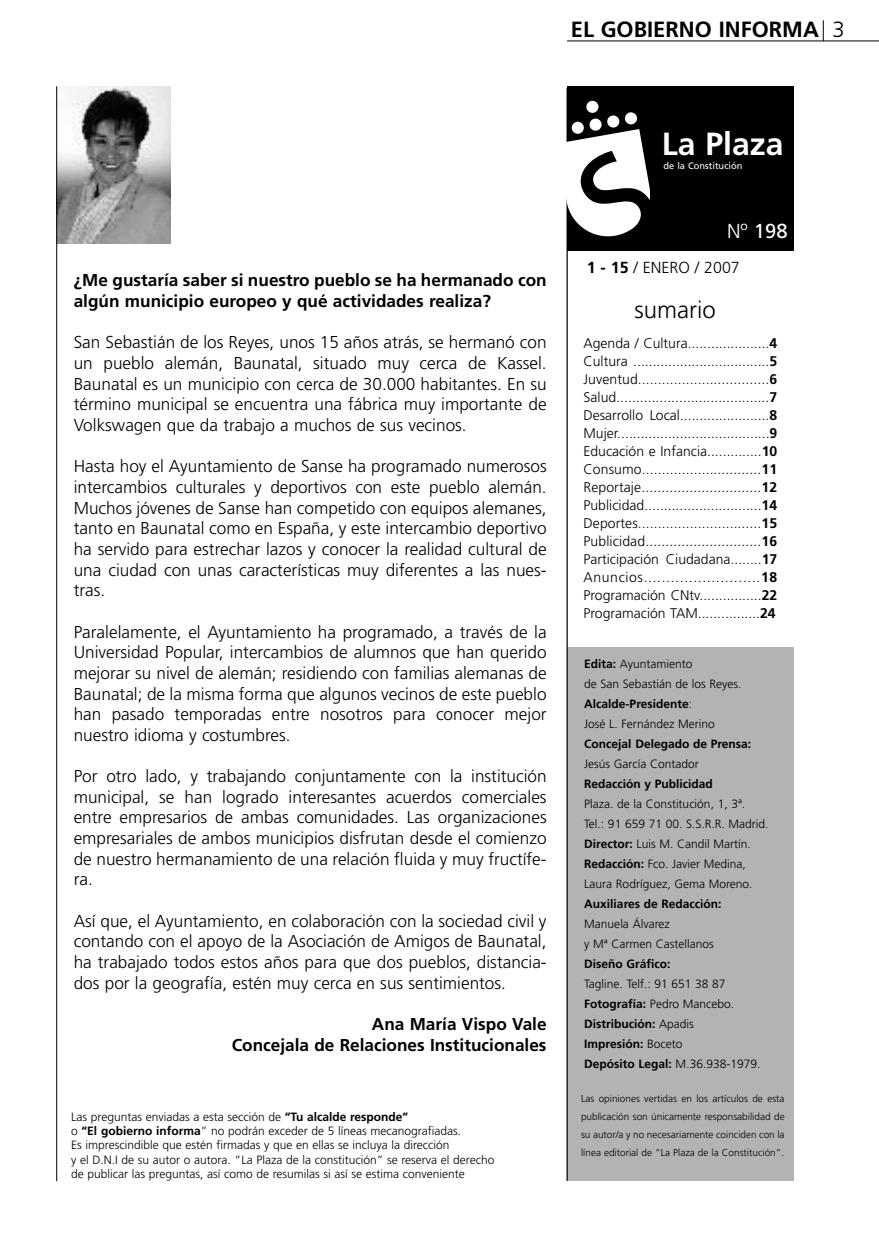
<style>
.page{position:relative;width:879px;height:1248px;background:#fff}
.page>*{position:absolute;margin:0;border:0;box-sizing:border-box;transform-origin:0 0}
.t1{font:700 32px "Frutiger";color:#fff}
.t2{font:300 24px "Frutiger";color:#000}
.t3{font:700 22px "Frutiger";color:#000}
.t4{font:20.2px "Frutiger";color:#fff}
.t5{font:300 17.2px/20.6px "Frutiger";color:#000;text-align:justify}
.t6{font:700 17.2px/20.6px "Frutiger";color:#000}
.t7{font:300 16px "Frutiger";color:#000}
.t8{font:300 14px/18px "Frutiger";color:#000;text-align:justify}
.t9{font:300 12px/20px "Frutiger";color:#000}
.t10{font:700 12px "Frutiger";color:#000}
.t11{font:300 10px/18px "Frutiger";color:#000;text-align:justify}
.t12{font:9.4px "Frutiger";color:#fff}
.s1{font-weight:300}
.s2{font-weight:700}
</style>
<div class="page">
<img style="left:57px;top:86px;width:114px;height:157px">
<hr style="left:567px;top:41px;width:311px;height:1px;background:#000">
<svg style="left:823px;top:20px;width:1px;height:21px"></svg>
<div style="left:567px;top:86px;width:227px;height:165px;background:#000"></div>
<div style="left:567px;top:647px;width:227px;height:533px;background:#b3b3b3"></div>
<hr style="left:56px;top:86px;width:1px;height:1094px;background:#000">
<svg style="left:566px;top:88px;width:84px;height:1093px"></svg>
<p class="t3" style="left:571px;top:21px;width:275px">EL GOBIERNO INFORMA <span class="s1">3</span></p>
<p class="t6" style="left:74px;top:271px;width:474px">¿Me gustaría saber si nuestro pueblo se ha hermanado con algún municipio europeo y qué actividades realiza?</p>
<p class="t5" style="left:74px;top:333px;width:474px">San Sebastián de los Reyes, unos 15 años atrás, se hermanó con un pueblo alemán, Baunatal, situado muy cerca de Kassel.<br>Baunatal es un municipio con cerca de 30.000 habitantes. En su término municipal se encuentra una fábrica muy importante de Volkswagen que da trabajo a muchos de sus vecinos.</p>
<p class="t5" style="left:74px;top:457px;width:474px">Hasta hoy el Ayuntamiento de Sanse ha programado numerosos intercambios culturales y deportivos con este pueblo alemán.<br>Muchos jóvenes de Sanse han competido con equipos alemanes, tanto en Baunatal como en España, y este intercambio deportivo ha servido para estrechar lazos y conocer la realidad cultural de una ciudad con unas características muy diferentes a las nues&shy;tras.</p>
<p class="t5" style="left:74px;top:622px;width:474px">Paralelamente, el Ayuntamiento ha programado, a través de la Universidad Popular, intercambios de alumnos que han querido mejorar su nivel de alemán; residiendo con familias alemanas de Baunatal; de la misma forma que algunos vecinos de este pueblo han pasado temporadas entre nosotros para conocer mejor nuestro idioma y costumbres.</p>
<p class="t5" style="left:74px;top:767px;width:474px">Por otro lado, y trabajando conjuntamente con la institución municipal, se han logrado interesantes acuerdos comerciales entre empresarios de ambas comunidades. Las organizaciones empresariales de ambos municipios disfrutan desde el comienzo de nuestro hermanamiento de una relación fluida y muy fructífe&shy;ra.</p>
<p class="t5" style="left:74px;top:911px;width:474px">Así que, el Ayuntamiento, en colaboración con la sociedad civil y contando con el apoyo de la Asociación de Amigos de Baunatal, ha trabajado todos estos años para que dos pueblos, distancia&shy;dos por la geografía, estén muy cerca en sus sentimientos.</p>
<p class="t6" style="left:232px;top:1014px;width:316px;text-align:right">Ana María Vispo Vale<br>Concejala de Relaciones Institucionales</p>
<p class="t9" style="left:71px;top:1109px;width:425px;line-height:14.4px">Las preguntas enviadas a esta sección de <span class="s2">“Tu alcalde responde”<br></span>o <span class="s2">“El gobierno informa</span>” no podrán exceder de 5 líneas mecanografiadas.<br>Es imprescindible que estén firmadas y que en ellas se incluya la dirección<br>y el D.N.I de su autor o autora. “La Plaza de la constitución” se reserva el derecho de publicar las preguntas, así como de resumilas si así se estima conveniente</p>
<h1 class="t1" style="left:662px;top:131px;width:123px">La Plaza</h1>
<p class="t12" style="left:663px;top:162px;width:80px">de la Constitución</p>
<p class="t4" style="left:727px;top:223px;width:62px"><span class="s1">Nº</span> 198</p>
<p class="t7" style="left:587px;top:260px;width:154px"><span class="s2">1 - 15</span> / ENERO / 2007</p>
<h2 class="t2" style="left:634px;top:300px;width:83px">sumario</h2>
<p class="t8" style="left:583px;top:335px;width:195px">Agenda / Cultura.....................<span class="s2">4<br></span>Cultura ...................................<span class="s2">5<br></span>Juventud.................................<span class="s2">6<br></span>Salud.......................................<span class="s2">7<br></span>Desarrollo Local.......................<span class="s2">8<br></span>Mujer.......................................<span class="s2">9<br></span>Educación e Infancia..............<span class="s2">10<br></span>Consumo..............................<span class="s2">11<br></span>Reportaje..............................<span class="s2">12<br></span>Publicidad..............................<span class="s2">14<br></span>Deportes...............................<span class="s2">15<br></span>Publicidad.............................<span class="s2">16<br></span>Participación Ciudadana........<span class="s2">17<br></span>Anuncios..........................<span class="s2">18<br></span>Programación CNtv................<span class="s2">22<br></span>Programación TAM................<span class="s2">24</span></p>
<p class="t9" style="left:584px;top:654px;width:159px"><span class="s2">Edita:</span> Ayuntamiento<br>de San Sebastián de los Reyes.<br><span class="s2">Alcalde-Presidente</span>:<br>José L. Fernández Merino</p>
<p class="t10" style="left:584px;top:738px;width:168px">Concejal Delegado de Prensa:</p>
<p class="t9" style="left:584px;top:754px;width:116px">Jesús García Contador</p>
<p class="t10" style="left:584px;top:778px;width:130px">Redacción y Publicidad</p>
<p class="t9" style="left:584px;top:794px;width:186px">Plaza. de la Constitución, 1, 3ª.<br>Tel.: 91 659 71 00. S.S.R.R. Madrid.<br><span class="s2">Director:</span> Luis M. Candil Martín.<br><span class="s2">Redacción:</span> Fco. Javier Medina,<br>Laura Rodríguez, Gema Moreno.</p>
<p class="t10" style="left:584px;top:898px;width:139px">Auxiliares de Redacción:</p>
<p class="t9" style="left:584px;top:914px;width:131px">Manuela Álvarez<br>y Mª Carmen Castellanos</p>
<p class="t10" style="left:584px;top:958px;width:88px">Diseño Gráfico:</p>
<p class="t9" style="left:584px;top:974px;width:178px">Tagline. Telf.: 91 651 38 87<br><span class="s2">Fotografía:</span> Pedro Mancebo.<br><span class="s2">Distribución:</span> Apadis<br><span class="s2">Impresión:</span> Boceto<br><span class="s2">Depósito Legal:</span> M.36.938-1979.</p>
<p class="t11" style="left:581px;top:1090px;width:205px">Las opiniones vertidas en los artículos de esta publicación son únicamente responsabilidad de su autor/a y no necesariamente coinciden con la línea editorial de “La Plaza de la Constitución”.</p>
</div>
